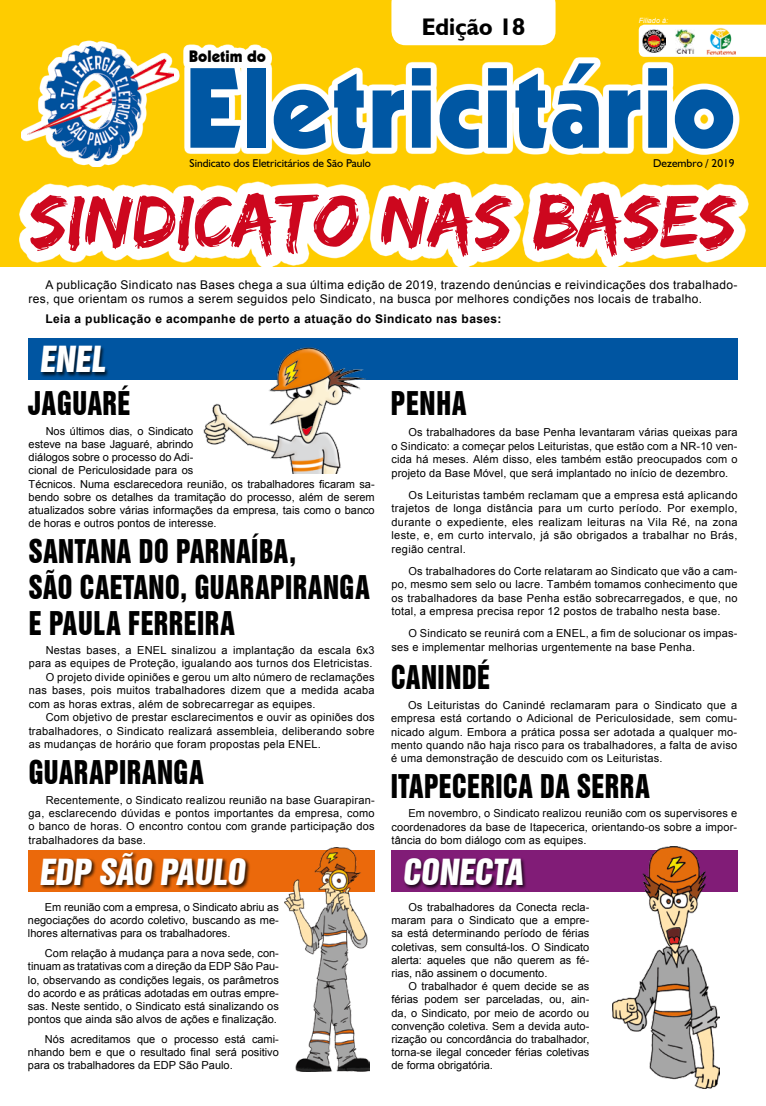
<style>
.page{position:relative;width:766px;height:1106px;background:#fff}
.page>*{position:absolute;margin:0;border:0;box-sizing:border-box;transform-origin:0 0}
.t1{font:111.3px "Geometric 231 BT Heavy C";color:#0057a3}
.t2{font:77px "Edo SZ";color:#cd071e}
.t3{font:33px "Swiss 921 BT Regular A";color:#fff}
.t4{font:30px/36px "Swiss 921 BT Regular A";letter-spacing:.02em;color:#000;scale:.88 1}
.t5{font:700 24px "Humanist 521 BT";color:#000}
.t6{font:16.1px "Geometric 231 BT Heavy C";color:#000}
.t7{font:12px/14.4px "Arial";letter-spacing:.03em;color:#000}
.t8{font:700 12px "Arial";letter-spacing:.03em;color:#000}
.t9{font:11.3px "Humanist 521 BT";color:#000}
.t10{font:11px/13.2px "Arial";letter-spacing:.02em;color:#000;text-align:justify}
.t11{font:11px/13.2px "Arial";color:#000}
.t12{font:italic 7.2px "Arial";color:#fff}
</style>
<div class="page">
<div style="left:0;top:0;width:765px;height:266px;background:#fecc00"></div>
<svg style="left:638px;top:25px;width:127px;height:32px;background:#fdfbf7"></svg>
<svg style="left:183px;top:44px;width:88px;height:22px"></svg>
<img style="left:642px;top:30px;width:23px;height:23px">
<img style="left:706px;top:27px;width:29px;height:28px">
<img style="left:675px;top:29px;width:19px;height:24px">
<svg style="left:184px;top:57px;width:555px;height:97px;fill:#fff"></svg>
<svg style="left:21px;top:41px;width:158px;height:126px"></svg>
<img style="left:27px;top:47px;width:146px;height:114px">
<svg style="left:19px;top:181px;width:729px;height:86px;fill:#fff"></svg>
<div style="left:391px;top:0;width:164px;height:45px;background:#fff"></div>
<div style="left:28px;top:338px;width:709px;height:42px;background:#0055a1"></div>
<div style="left:40px;top:345px;width:70px;height:32px;background:#000;opacity:.75"></div>
<img style="left:203px;top:347px;width:163px;height:126px">
<div style="left:28px;top:850px;width:346px;height:42px;background:#eb690b"></div>
<div style="left:39px;top:851px;width:211px;height:38px;background:#000;opacity:.75"></div>
<img style="left:284px;top:847px;width:86px;height:224px">
<div style="left:391px;top:850px;width:346px;height:42px;background:#811c77"></div>
<div style="left:403px;top:857px;width:124px;height:32px;background:#000;opacity:.75"></div>
<img style="left:612px;top:847px;width:107px;height:241px">
<h3 class="t5" style="left:421px;top:12px;width:105px">Edição 18</h3>
<p class="t12" style="left:638px;top:16px;width:31px">Filiado à:</p>
<h3 class="t6" style="left:189px;top:46px;width:79px">Boletim do</h3>
<h1 class="t1" style="left:183px;top:40px;width:553px">Eletricitário</h1>
<p class="t9" style="left:189px;top:157px;width:183px">Sindicato dos Eletricitários de São Paulo</p>
<p class="t9" style="left:653px;top:157px;width:83px">Dezembro / 2019</p>
<h2 class="t2" style="left:30px;top:176px;width:707px">SINDICATO NAS BASES</h2>
<p class="t7" style="left:28px;top:277px;width:710px;text-indent:17px">A publicação Sindicato nas Bases chega a sua última edição de 2019, trazendo denúncias e reivindicações dos trabalhado&shy;res, que orientam os rumos a serem seguidos pelo Sindicato, na busca por melhores condições nos locais de trabalho.</p>
<p class="t8" style="left:45px;top:311px;width:457px">Leia a publicação e acompanhe de perto a atuação do Sindicato nas bases:</p>
<h3 class="t3" style="left:39px;top:338px;width:71px">ENEL</h3>
<h3 class="t4" style="left:28px;top:385px;width:118px">JAGUARÉ</h3>
<p class="t11" style="left:29px;top:424px;width:347px;text-indent:17px">Nos últimos dias, o Sindicato<br>esteve na base Jaguaré, abrindo<br>diálogos sobre o processo do Adi-<br>cional de Periculosidade para os<br>Técnicos. Numa esclarecedora reunião, os trabalhadores ficaram sa&shy;bendo sobre os detalhes da tramitação do processo, além de serem atualizados sobre várias informações da empresa, tais como o banco de horas e outros pontos de interesse.</p>
<h3 class="t4" style="left:29px;top:532px;width:389px">SANTANA DO PARNAÍBA,<br>SÃO CAETANO, GUARAPIRANGA<br>E PAULA FERREIRA</h3>
<p class="t10" style="left:46px;top:643px;width:330px">Nestas bases, a ENEL sinalizou a implantação da escala 6x3</p>
<p class="t10" style="left:29px;top:657px;width:345px">para as equipes de Proteção, igualando aos turnos dos Eletricistas.</p>
<p class="t10" style="left:46px;top:670px;width:330px">O projeto divide opiniões e gerou um alto número de reclamações</p>
<p class="t10" style="left:29px;top:684px;width:347px">nas bases, pois muitos trabalhadores dizem que a medida acaba</p>
<p class="t10" style="left:29px;top:697px;width:288px">com as horas extras, além de sobrecarregar as equipes.</p>
<p class="t10" style="left:46px;top:711px;width:330px">Com objetivo de prestar esclarecimentos e ouvir as opiniões dos</p>
<p class="t10" style="left:29px;top:724px;width:347px">trabalhadores, o Sindicato realizará assembleia, deliberando sobre</p>
<p class="t10" style="left:29px;top:738px;width:294px">as mudanças de horário que foram propostas pela ENEL.</p>
<h3 class="t4" style="left:29px;top:754px;width:200px">GUARAPIRANGA</h3>
<p class="t10" style="left:29px;top:793px;width:347px;text-indent:17px">Recentemente, o Sindicato realizou reunião na base Guarapiran&shy;ga, esclarecendo dúvidas e pontos importantes da empresa, como o banco de horas. O encontro contou com grande participação dos trabalhadores da base.</p>
<h3 class="t3" style="left:39px;top:850px;width:212px">EDP SÃO PAULO</h3>
<p class="t10" style="left:28px;top:900px;width:252px;text-indent:17px">Em reunião com a empresa, o Sindicato abriu as negociações do acordo coletivo, buscando as me&shy;lhores alternativas para os trabalhadores.</p>
<p class="t10" style="left:28px;top:946px;width:252px;text-indent:17px">Com relação à mudança para a nova sede, con&shy;tinuam as tratativas com a direção da EDP São Pau&shy;lo, observando as condições legais, os parâmetros do acordo e as práticas adotadas em outras empre&shy;sas. Neste sentido, o Sindicato está sinalizando os pontos que ainda são alvos de ações e finalização.</p>
<p class="t10" style="left:28px;top:1032px;width:252px;text-indent:17px">Nós acreditamos que o processo está cami&shy;nhando bem e que o resultado final será positivo para os trabalhadores da EDP São Paulo.</p>
<h3 class="t4" style="left:391px;top:385px;width:87px">PENHA</h3>
<p class="t10" style="left:391px;top:425px;width:347px;line-height:13.5px;text-indent:17px">Os trabalhadores da base Penha levantaram várias queixas para o Sindicato: a começar pelos Leituristas, que estão com a NR-10 ven&shy;cida há meses. Além disso, eles também estão preocupados com o projeto da Base Móvel, que será implantado no início de dezembro.</p>
<p class="t10" style="left:391px;top:488px;width:347px;line-height:13.5px;text-indent:17px">Os Leituristas também reclamam que a empresa está aplicando trajetos de longa distância para um curto período. Por exemplo, durante o expediente, eles realizam leituras na Vila Ré, na zona leste, e, em curto intervalo, já são obrigados a trabalhar no Brás, região central.</p>
<p class="t10" style="left:391px;top:564px;width:347px;line-height:13.5px;text-indent:17px">Os trabalhadores do Corte relataram ao Sindicato que vão a cam&shy;po, mesmo sem selo ou lacre. Também tomamos conhecimento que os trabalhadores da base Penha estão sobrecarregados, e que, no total, a empresa precisa repor 12 postos de trabalho nesta base.</p>
<p class="t10" style="left:391px;top:626px;width:347px;line-height:13.5px;text-indent:17px">O Sindicato se reunirá com a ENEL, a fim de solucionar os impas&shy;ses e implementar melhorias urgentemente na base Penha.</p>
<h3 class="t4" style="left:391px;top:659px;width:114px">CANINDÉ</h3>
<p class="t10" style="left:391px;top:699px;width:347px;text-indent:17px">Os Leituristas do Canindé reclamaram para o Sindicato que a empresa está cortando o Adicional de Periculosidade, sem comu&shy;nicado algum. Embora a prática possa ser adotada a qualquer mo&shy;mento quando não haja risco para os trabalhadores, a falta de aviso é uma demonstração de descuido com os Leituristas.</p>
<h3 class="t4" style="left:390px;top:767px;width:295px">ITAPECERICA DA SERRA</h3>
<p class="t10" style="left:391px;top:807px;width:347px;text-indent:17px">Em novembro, o Sindicato realizou reunião com os supervisores e coordenadores da base de Itapecerica, orientando-os sobre a impor&shy;tância do bom diálogo com as equipes.</p>
<h3 class="t3" style="left:402px;top:850px;width:126px">CONECTA</h3>
<p class="t10" style="left:391px;top:900px;width:199px;text-indent:17px">Os trabalhadores da Conecta recla&shy;maram para o Sindicato que a empre&shy;sa está determinando período de férias coletivas, sem consultá-los. O Sindicato alerta: aqueles que não querem as fé&shy;rias, não assinem o documento.</p>
<p class="t10" style="left:391px;top:979px;width:199px;text-indent:17px">O trabalhador é quem decide se as férias podem ser parceladas, ou, ain&shy;da, o Sindicato, por meio de acordo ou convenção coletiva. Sem a devida auto&shy;rização ou concordância do trabalhador, torna-se ilegal conceder férias coletivas de forma obrigatória.</p>
</div>
